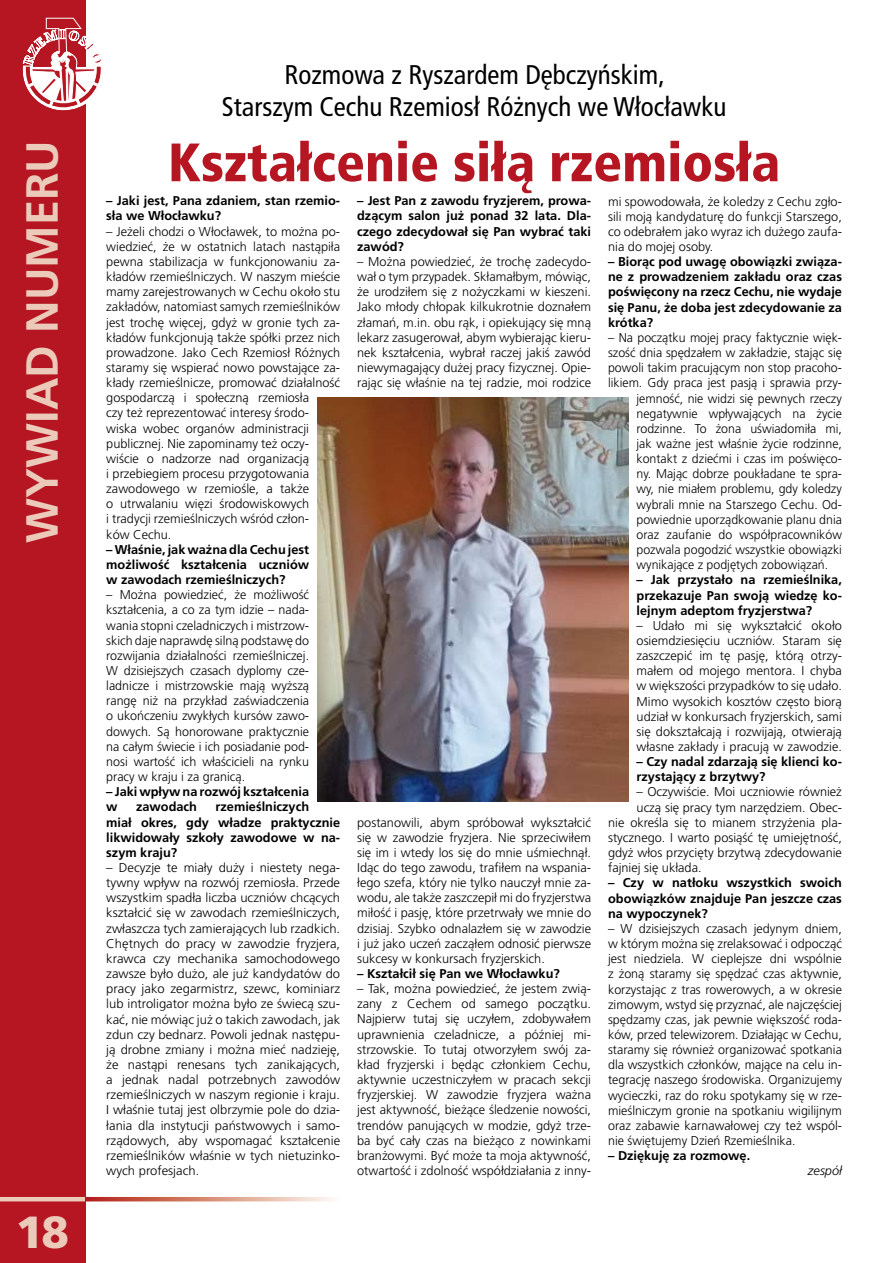
<style>
.page{position:relative;width:893px;height:1263px;background:#fff}
.page>*{position:absolute;margin:0;border:0;box-sizing:border-box;transform-origin:0 0}
.t1{font:900 condensed 54px "Frutiger LTCE";color:#b51621}
.t2{font:700 45px "Frutiger CE";color:#eccaba}
.t3{font:900 45px "Frutiger CE";color:#eccaba}
.t4{font:condensed 27px/32.4px "Frutiger LTCE";color:#000;text-align:center}
.t5{font:300 12.75px/15.1px "Frutiger CE";color:#000;text-align:justify}
.t6{font:700 12.75px/15.1px "Frutiger CE";color:#000;text-align:justify}
.t7{font:italic 300 12.75px "Frutiger CE";color:#000}
</style>
<div class="page">
<div style="left:0;top:0;width:85px;height:1263px;background:#b51621"></div>
<hr style="left:0;top:1197px;width:85px;height:4px;background:#eccaba">
<svg style="left:85px;top:1197px;width:248px;height:4px"></svg>
<svg style="left:22px;top:18px;width:80px;height:93px"></svg>
<img style="left:318px;top:397px;width:310px;height:404px">
<h2 class="t2" style="left:15px;top:543px;width:404px;rotate:-90deg">WYWIAD NUMERU</h2>
<h2 class="t3" style="left:16px;top:1205px;width:55px">18</h2>
<h3 class="t4" style="left:222px;top:59px;width:506px">Rozmowa z Ryszardem Dębczyńskim,<br>Starszym Cechu Rzemiosł Różnych we Włocławku</h3>
<h1 class="t1" style="left:168px;top:130px;width:614px">Kształcenie siłą rzemiosła</h1>
<p class="t6" style="left:106px;top:193px;width:235px">– Jaki jest, Pana zdaniem, stan rzemio&shy;sła we Włocławku?</p>
<p class="t5" style="left:106px;top:223px;width:235px;text-align:left">– Jeżeli chodzi o Włocławek, to można po&shy;wiedzieć, że w ostatnich latach nastąpiła pewna stabilizacja w funkcjonowaniu za&shy;kładów rzemieślniczych. W naszym mieście mamy zarejestrowanych w Cechu około stu zakładów, natomiast samych rzemieślników jest trochę więcej, gdyż w gronie tych za&shy;kładów funkcjonują także spółki przez nich prowadzone. Jako Cech Rzemiosł Różnych staramy się wspierać nowo powstające za&shy;kłady rzemieślnicze, promować działalność gospodarczą i społeczną rzemiosła<br>czy też reprezentować interesy środo&shy;wiska wobec organów administracji publicznej. Nie zapominamy też oczy&shy;wiście o nadzorze nad organizacją<br>i przebiegiem procesu przygotowania zawodowego w rzemiośle, a także<br>o utrwalaniu więzi środowiskowych<br>i tradycji rzemieślniczych wśród człon-<br>ków Cechu.</p>
<p class="t6" style="left:106px;top:542px;width:204px">– Właśnie, jak ważna dla Cechu jest możliwość kształcenia uczniów w zawodach rzemieślniczych?</p>
<p class="t5" style="left:106px;top:587px;width:204px">– Można powiedzieć, że możliwość kształcenia, a co za tym idzie – nada&shy;wania stopni czeladniczych i mistrzow&shy;skich daje naprawdę silną podstawę do rozwijania działalności rzemieślniczej.<br>W dzisiejszych czasach dyplomy cze&shy;ladnicze i mistrzowskie mają wyższą rangę niż na przykład zaświadczenia o ukończeniu zwykłych kursów zawo&shy;dowych. Są honorowane praktycznie na całym świecie i ich posiadanie pod&shy;nosi wartość ich właścicieli na rynku pracy w kraju i za granicą.</p>
<p class="t6" style="left:106px;top:784px;width:204px">– Jaki wpływ na rozwój kształcenia w</p>
<p class="t6" style="left:357px;top:193px;width:235px">– Jest Pan z zawodu fryzjerem, prowa&shy;dzącym salon już ponad 32 lata. Dla&shy;czego zdecydował się Pan wybrać taki zawód?</p>
<p class="t5" style="left:357px;top:254px;width:235px">– Można powiedzieć, że trochę zadecydo&shy;wał o tym przypadek. Skłamałbym, mówiąc, że urodziłem się z nożyczkami w kieszeni.<br>Jako młody chłopak kilkukrotnie doznałem złamań, m.in. obu rąk, i opiekujący się mną lekarz zasugerował, abym wybierając kieru&shy;nek kształcenia, wybrał raczej jakiś zawód niewymagający dużej pracy fizycznej. Opie&shy;rając się właśnie na tej radzie, moi rodzice</p>
<p class="t5" style="left:608px;top:193px;width:235px">mi spowodowała, że koledzy z Cechu zgło&shy;sili moją kandydaturę do funkcji Starszego, co odebrałem jako wyraz ich dużego zaufa&shy;nia do mojej osoby.</p>
<p class="t6" style="left:608px;top:254px;width:235px">– Biorąc pod uwagę obowiązki związa&shy;ne z prowadzeniem zakładu oraz czas poświęcony na rzecz Cechu, nie wydaje się Panu, że doba jest zdecydowanie za krótka?</p>
<p class="t5" style="left:608px;top:330px;width:235px">– Na początku mojej pracy faktycznie więk-</p>
<p class="t5" style="left:608px;top:345px;width:235px">szość dnia spędzałem w zakładzie, stając się</p>
<p class="t5" style="left:608px;top:360px;width:235px">powoli takim pracującym non stop pracoho-</p>
<p class="t5" style="left:608px;top:375px;width:235px">likiem. Gdy praca jest pasją i sprawia przy-</p>
<p class="t5" style="left:637px;top:390px;width:207px">jemność, nie widzi się pewnych rzeczy</p>
<p class="t5" style="left:637px;top:406px;width:207px">negatywnie wpływających na życie</p>
<p class="t5" style="left:637px;top:421px;width:207px">rodzinne. To żona uświadomiła mi,</p>
<p class="t5" style="left:637px;top:436px;width:207px">jak ważne jest właśnie życie rodzinne,</p>
<p class="t5" style="left:637px;top:451px;width:207px">kontakt z dziećmi i czas im poświęco-</p>
<p class="t5" style="left:637px;top:466px;width:207px">ny. Mając dobrze poukładane te spra-</p>
<p class="t5" style="left:637px;top:481px;width:207px">wy, nie miałem problemu, gdy koledzy</p>
<p class="t5" style="left:637px;top:496px;width:207px">wybrali mnie na Starszego Cechu. Od-</p>
<p class="t5" style="left:637px;top:512px;width:207px">powiednie uporządkowanie planu dnia</p>
<p class="t5" style="left:637px;top:527px;width:207px">oraz zaufanie do współpracowników</p>
<p class="t5" style="left:637px;top:542px;width:207px">pozwala pogodzić wszystkie obowiązki</p>
<p class="t5" style="left:637px;top:557px;width:193px">wynikające z podjętych zobowiązań.</p>
<p class="t6" style="left:637px;top:572px;width:207px">– Jak przystało na rzemieślnika, przekazuje Pan swoją wiedzę ko&shy;lejnym adeptom fryzjerstwa?</p>
<p class="t5" style="left:637px;top:618px;width:207px">– Udało mi się wykształcić około osiemdziesięciu uczniów. Staram się zaszczepić im tę pasję, którą otrzy&shy;małem od mojego mentora. I chyba w większości przypadków to się udało.<br>Mimo wysokich kosztów często biorą udział w konkursach fryzjerskich, sami się dokształcają i rozwijają, otwierają własne zakłady i pracują w zawodzie.</p>
<p class="t6" style="left:637px;top:754px;width:207px">– Czy nadal zdarzają się klienci ko&shy;rzystający z brzytwy?</p>
<p class="t5" style="left:637px;top:784px;width:207px">– Oczywiście. Moi uczniowie również</p>
<p class="t5" style="left:637px;top:799px;width:207px">uczą się pracy tym narzędziem. Obec-</p>
<p class="t5" style="left:608px;top:815px;width:235px">nie określa się to mianem strzyżenia pla-</p>
<p class="t5" style="left:608px;top:830px;width:235px">stycznego. I warto posiąść tę umiejętność,</p>
<p class="t5" style="left:608px;top:845px;width:235px">gdyż włos przycięty brzytwą zdecydowanie</p>
<p class="t5" style="left:608px;top:860px;width:95px">fajniej się układa.</p>
<p class="t6" style="left:608px;top:875px;width:235px">– Czy w natłoku wszystkich swoich obowiązków znajduje Pan jeszcze czas na wypoczynek?</p>
<p class="t5" style="left:608px;top:921px;width:235px">– W dzisiejszych czasach jedynym dniem, w którym można się zrelaksować i odpocząć jest niedziela. W cieplejsze dni wspólnie z żoną staramy się spędzać czas aktywnie, korzystając z tras rowerowych, a w okresie zimowym, wstyd się przyznać, ale najczęściej spędzamy czas, jak pewnie większość roda&shy;ków, przed telewizorem. Działając w Cechu, staramy się również organizować spotkania dla wszystkich członków, mające na celu in&shy;tegrację naszego środowiska. Organizujemy wycieczki, raz do roku spotykamy się w rze&shy;mieślniczym gronie na spotkaniu wigilijnym oraz zabawie karnawałowej czy też wspól&shy;nie świętujemy Dzień Rzemieślnika.</p>
<p class="t6" style="left:608px;top:1148px;width:144px">– Dziękuję za rozmowę.</p>
<p class="t7" style="left:808px;top:1163px;width:36px">zespół</p>
<p class="t6" style="left:106px;top:799px;width:235px;text-align:left;text-indent:109px">rzemieślniczych<br>miał okres, gdy władze praktycznie likwidowały szkoły zawodowe w na&shy;szym kraju?</p>
<p class="t5" style="left:106px;top:860px;width:235px">– Decyzje te miały duży i niestety nega&shy;tywny wpływ na rozwój rzemiosła. Przede wszystkim spadła liczba uczniów chcących kształcić się w zawodach rzemieślniczych, zwłaszcza tych zamierających lub rzadkich.<br>Chętnych do pracy w zawodzie fryzjera, krawca czy mechanika samochodowego zawsze było dużo, ale już kandydatów do pracy jako zegarmistrz, szewc, kominiarz lub introligator można było ze świecą szu&shy;kać, nie mówiąc już o takich zawodach, jak zdun czy bednarz. Powoli jednak następu&shy;ją drobne zmiany i można mieć nadzieję, że nastąpi renesans tych zanikających, a jednak nadal potrzebnych zawodów rzemieślniczych w naszym regionie i kraju.<br>I właśnie tutaj jest olbrzymie pole do dzia&shy;łania dla instytucji państwowych i samo&shy;rządowych, aby wspomagać kształcenie rzemieślników właśnie w tych nietuzinko&shy;wych profesjach.</p>
<p class="t6" style="left:136px;top:799px;width:62px">zawodach</p>
<p class="t5" style="left:357px;top:814px;width:235px">postanowili, abym spróbował wykształcić się w zawodzie fryzjera. Nie sprzeciwiłem się im i wtedy los się do mnie uśmiechnął.<br>Idąc do tego zawodu, trafiłem na wspania&shy;łego szefa, który nie tylko nauczył mnie za&shy;wodu, ale także zaszczepił mi do fryzjerstwa miłość i pasję, które przetrwały we mnie do dzisiaj. Szybko odnalazłem się w zawodzie i już jako uczeń zacząłem odnosić pierwsze sukcesy w konkursach fryzjerskich.</p>
<p class="t6" style="left:357px;top:966px;width:204px">– Kształcił się Pan we Włocławku?</p>
<p class="t5" style="left:357px;top:981px;width:235px">– Tak, można powiedzieć, że jestem zwią&shy;zany z Cechem od samego początku.<br>Najpierw tutaj się uczyłem, zdobywałem uprawnienia czeladnicze, a później mi&shy;strzowskie. To tutaj otworzyłem swój za&shy;kład fryzjerski i będąc członkiem Cechu, aktywnie uczestniczyłem w pracach sekcji fryzjerskiej. W zawodzie fryzjera ważna jest aktywność, bieżące śledzenie nowości, trendów panujących w modzie, gdyż trze&shy;ba być cały czas na bieżąco z nowinkami branżowymi. Być może ta moja aktywność, otwartość i zdolność współdziałania z inny-</p>
</div>
